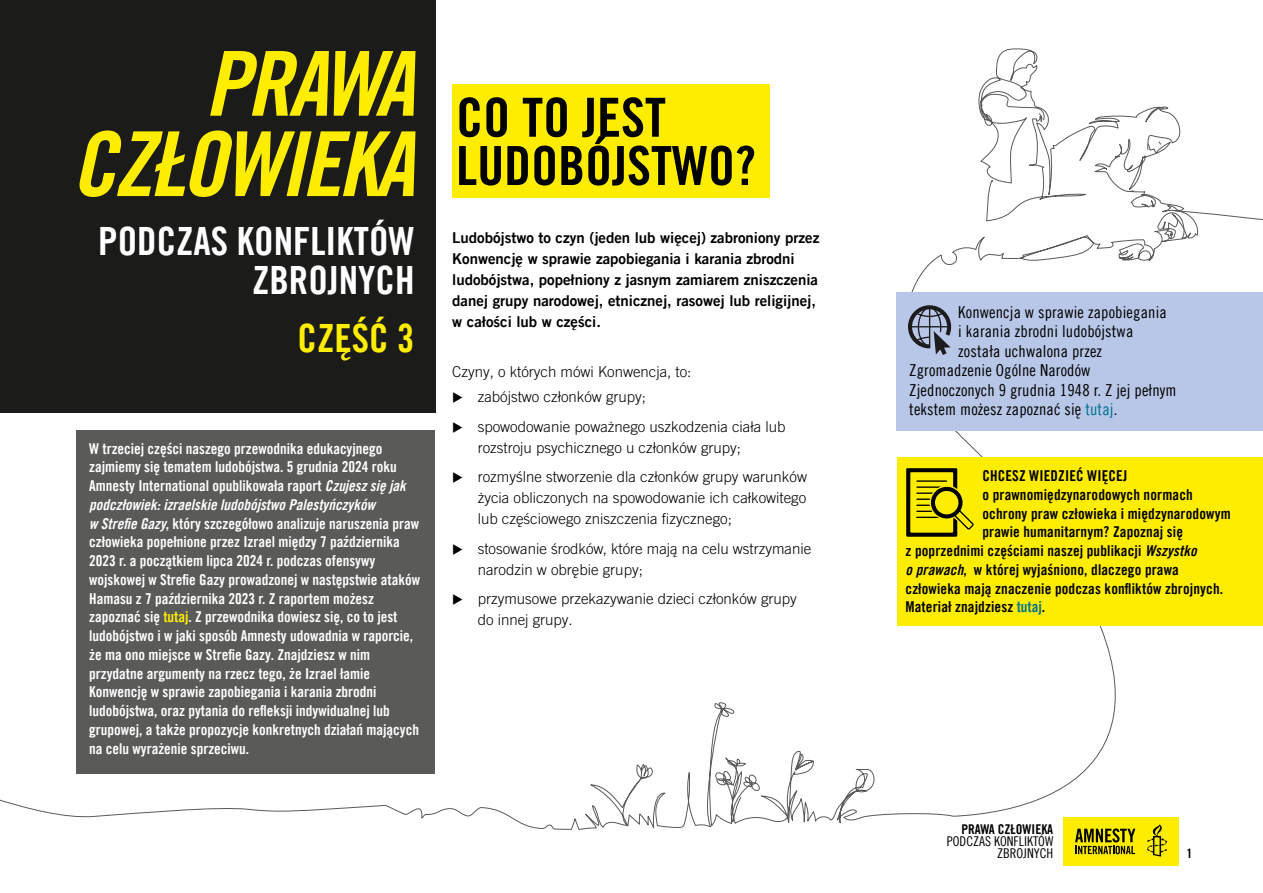
<style>
.page{position:relative;width:1263px;height:893px;background:#fff}
.page>*{position:absolute;margin:0;border:0;box-sizing:border-box;transform-origin:0 0}
.t1{font:89.55px/80.4px "Amnesty Trade Gothic Bd Cn 20 Ob";letter-spacing:-.035em;color:#ffed00;text-align:right}
.t2{font:54px/48.3px "Amnesty Trade Gothic Bd Cn 20";color:#000}
.t3{font:39px/39px "Amnesty Trade Gothic Bd Cn 20";color:#fff;text-align:right}
.t4{font:39px "Amnesty Trade Gothic Bd Cn 20";color:#ffed00}
.t5{font:16.5px "Amnesty Trade Gothic Cn 18";letter-spacing:.01em;color:#000}
.t6{font:15px/18.8px "Amnesty Trade Gothic Bd Cn 20";color:#fff}
.t7{font:300 15px/21px "Amnesty Trade Gothic";color:#000}
.t8{font:15px "Amnesty Trade Gothic Bd Cn 20";letter-spacing:.01em;color:#000}
.t9{font:15px/21px "Amnesty Trade Gothic Bd 2";color:#000}
.t10{font:15px "Amnesty Trade Gothic Bd Cn 20 Ob";color:#fff}
.t11{font:13.5px/12px "Amnesty Trade Gothic Cn 18";color:#000;text-align:right}
.t12{font:13.5px "Amnesty Trade Gothic Bd Cn 20";color:#000}
.t13{font:12.9px "Amnesty Trade Gothic Bd Cn 20";color:#000;scale:1.05 1}
.s1{font-family:"Amnesty Trade Gothic Bd Cn 20 Ob"}
.s2{color:#ffed00}
.s3{color:#007190}
</style>
<div class="page">
<div style="left:0;top:0;width:435px;height:412px;background:#1b1b1a"></div>
<svg style="left:0;top:529px;width:1116px;height:310px"></svg>
<svg style="left:911px;top:243px;width:244px;height:214px"></svg>
<svg style="left:978px;top:48px;width:285px;height:201px"></svg>
<div style="left:452px;top:85px;width:318px;height:113px;background:#ffed00"></div>
<div style="left:77px;top:430px;width:358px;height:344px;background:#5a5a59"></div>
<div style="left:897px;top:457px;width:366px;height:169px;background:#ffed00"></div>
<svg style="left:906px;top:468px;width:68px;height:69px"></svg>
<div style="left:896px;top:292px;width:367px;height:139px;background:#b8c7e8"></div>
<svg style="left:908px;top:305px;width:44px;height:50px"></svg>
<div style="left:1064px;top:817px;width:115px;height:49px;background:#ffed00"></div>
<svg style="left:1147px;top:824px;width:20px;height:32px"></svg>
<svg style="left:1075px;top:828px;width:60px;height:26px"></svg>
<svg style="left:453px;top:544px;width:10px;height:11px"></svg>
<svg style="left:453px;top:594px;width:10px;height:11px"></svg>
<h1 class="t1" style="left:71px;top:43px;width:345px">PRAWA<br>CZŁOWIEKA</h1>
<h3 class="t3" style="left:98px;top:221px;width:318px">PODCZAS KONFLIKTÓW<br>ZBROJNYCH</h3>
<h3 class="t4" style="left:298px;top:314px;width:118px">CZĘŚĆ 3</h3>
<p class="t6" style="left:89px;top:439px;width:318px">W trzeciej części naszego przewodnika edukacyjnego zajmiemy się tematem ludobójstwa. 5 grudnia 2024 roku<br>Amnesty International opublikowała raport <span class="s1">Czujesz się jak</span></p>
<p class="t10" style="left:89px;top:495px;width:287px">podczłowiek: izraelskie ludobójstwo Palestyńczyków</p>
<p class="t6" style="left:89px;top:514px;width:332px"><span class="s1">w Strefie Gazy</span>, który szczegółowo analizuje naruszenia praw człowieka popełnione przez Izrael między 7 października 2023 r. a początkiem lipca 2024 r. podczas ofensywy wojskowej w Strefie Gazy prowadzonej w następstwie ataków Hamasu z 7 października 2023 r. Z raportem możesz zapoznać się <span class="s2">tutaj</span>. Z przewodnika dowiesz się, co to jest ludobójstwo i w jaki sposób Amnesty udowadnia w raporcie, że ma ono miejsce w Strefie Gazy. Znajdziesz w nim przydatne argumenty na rzecz tego, że Izrael łamie Konwencję w sprawie zapobiegania i karania zbrodni ludobójstwa, oraz pytania do refleksji indywidualnej lub grupowej, a także propozycje konkretnych działań mających na celu wyrażenie sprzeciwu.</p>
<h2 class="t2" style="left:456px;top:93px;width:301px">CO TO JEST<br>LUDOBÓJSTWO?</h2>
<p class="t9" style="left:452px;top:226px;width:369px">Ludobójstwo to czyn (jeden lub więcej) zabroniony przez Konwencję w sprawie zapobiegania i karania zbrodni ludobójstwa, popełniony z jasnym zamiarem zniszczenia danej grupy narodowej, etnicznej, rasowej lub religijnej, w całości lub w części.</p>
<p class="t7" style="left:478px;top:359px;width:215px;line-height:25.2px;text-indent:-26px">Czyny, o których mówi Konwencja, to: zabójstwo członków grupy;</p>
<p class="t7" style="left:478px;top:416px;width:309px">spowodowanie poważnego uszkodzenia ciała lub rozstroju psychicznego u członków grupy;</p>
<p class="t7" style="left:478px;top:466px;width:331px;text-align:justify">rozmyślne stworzenie dla członków grupy warunków życia obliczonych na spowodowanie ich całkowitego lub częściowego zniszczenia fizycznego;</p>
<p class="t7" style="left:478px;top:538px;width:335px">stosowanie środków, które mają na celu wstrzymanie narodzin w obrębie grupy;</p>
<p class="t7" style="left:478px;top:588px;width:321px">przymusowe przekazywanie dzieci członków grupy do innej grupy.</p>
<p class="t5" style="left:958px;top:302px;width:210px">Konwencja w sprawie zapobiegania</p>
<p class="t5" style="left:958px;top:322px;width:177px">i karania zbrodni ludobójstwa</p>
<p class="t5" style="left:958px;top:341px;width:145px">została uchwalona przez</p>
<p class="t5" style="left:909px;top:361px;width:183px">Zgromadzenie Ogólne Narodów</p>
<p class="t5" style="left:909px;top:380px;width:269px">Zjednoczonych 9 grudnia 1948 r. Z jej pełnym</p>
<p class="t5" style="left:909px;top:400px;width:209px">tekstem możesz zapoznać się <span class="s3">tutaj</span>.</p>
<p class="t8" style="left:982px;top:467px;width:146px">CHCESZ WIEDZIEĆ WIĘCEJ</p>
<p class="t8" style="left:982px;top:485px;width:212px">o prawnomiędzynarodowych normach</p>
<p class="t8" style="left:982px;top:504px;width:250px">ochrony praw człowieka i międzynarodowym</p>
<p class="t8" style="left:982px;top:523px;width:202px">prawie humanitarnym? Zapoznaj się</p>
<p class="t8" style="left:905px;top:542px;width:293px">z poprzednimi częściami naszej publikacji <span class="s1">Wszystko</span></p>
<p class="t8" style="left:905px;top:560px;width:275px"><span class="s1">o prawach</span>, w której wyjaśniono, dlaczego prawa</p>
<p class="t8" style="left:905px;top:579px;width:319px">człowieka mają znaczenie podczas konfliktów zbrojnych.</p>
<p class="t8" style="left:905px;top:598px;width:141px">Materiał znajdziesz <span class="s3">tutaj</span>.</p>
<p class="t12" style="left:961px;top:821px;width:93px">PRAWA CZŁOWIEKA</p>
<p class="t11" style="left:947px;top:835px;width:108px">PODCZAS KONFLIKTÓW<br>ZBROJNYCH</p>
<p class="t13" style="left:1186px;top:846px;width:7px">1</p>
</div>
